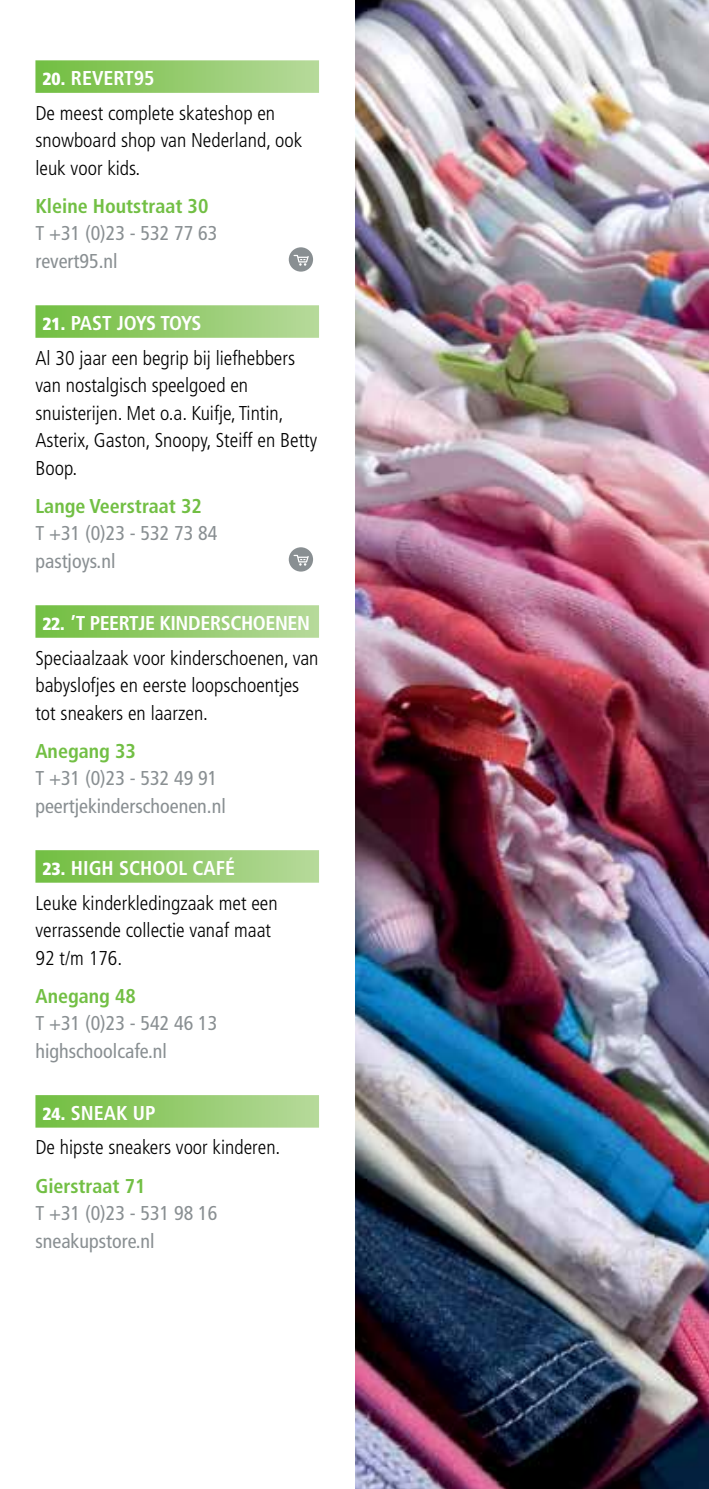
<style>
.page{position:relative;width:709px;height:1489px;background:#fff}
.page>*{position:absolute;margin:0;border:0;box-sizing:border-box;transform-origin:0 0}
.t1{font:300 condensed 20px/27.5px "Frutiger";color:#000}
.t2{font:condensed 20px/27.5px "Frutiger";color:#898f92}
.t3{font:700 condensed 20px "Frutiger";color:#72bf44}
.s1{font-weight:900;font-size:17.5px;color:#fff}
.s2{font-weight:700;color:#fff}
</style>
<div class="page">
<div style="left:35px;top:60px;width:284px;height:33px;background:linear-gradient(to right,#71be3f,#b6d99a)"></div>
<div style="left:35px;top:305px;width:284px;height:33px;background:linear-gradient(to right,#71be3f,#b6d99a)"></div>
<div style="left:35px;top:605px;width:284px;height:32px;background:linear-gradient(to right,#71be3f,#b6d99a)"></div>
<div style="left:35px;top:850px;width:284px;height:32px;background:linear-gradient(to right,#71be3f,#b6d99a)"></div>
<div style="left:35px;top:1095px;width:284px;height:32px;background:linear-gradient(to right,#71be3f,#b6d99a)"></div>
<div style="left:289px;top:247px;width:24px;height:24px;background:#898f92;border-radius:50%"></div>
<svg style="left:293px;top:255px;width:16px;height:11px"></svg>
<div style="left:289px;top:547px;width:24px;height:24px;background:#898f92;border-radius:50%"></div>
<svg style="left:293px;top:555px;width:16px;height:10px"></svg>
<img style="left:356px;top:0;width:353px;height:1488px">
<p class="t1" style="left:35px;top:61px;width:241px;line-height:34.5px;text-indent:7px"><span class="s1">20.</span> <span class="s2">R evert95<br></span>De meest complete skateshop en</p>
<p class="t1" style="left:35px;top:127px;width:268px">snowboard shop van Nederland, ook leuk voor kids.</p>
<p class="t3" style="left:35px;top:194px;width:174px">Kleine Houtstraat 30</p>
<p class="t2" style="left:35px;top:220px;width:183px">T +31 (0)23 - 532 77 63 revert95.nl</p>
<p class="t1" style="left:35px;top:306px;width:261px;line-height:34.5px;text-indent:7px"><span class="s1">21.</span> <span class="s2">Past Joys Toys<br></span>Al 30 jaar een begrip bij liefhebbers</p>
<p class="t1" style="left:35px;top:372px;width:283px">van nostalgisch speelgoed en snuisterijen. Met o.a. Kuifje, Tintin,<br>Asterix, Gaston, Snoopy, Steiff en Betty<br>Boop.</p>
<p class="t3" style="left:35px;top:494px;width:168px">Lange Veerstraat 32</p>
<p class="t2" style="left:35px;top:520px;width:183px">T +31 (0)23 - 532 73 84 pastjoys.nl</p>
<p class="t1" style="left:35px;top:606px;width:285px;line-height:34.5px;text-align:center"><span class="s1">22.</span> <span class="s2">’t Peertje Kinderschoenen<br></span>Speciaalzaak voor kinderschoenen, van</p>
<p class="t1" style="left:35px;top:671px;width:265px">babyslofjes en eerste loopschoentjes tot sneakers en laarzen.</p>
<p class="t3" style="left:35px;top:739px;width:102px">Anegang 33</p>
<p class="t2" style="left:35px;top:764px;width:192px">T +31 (0)23 - 532 49 91 peertjekinderschoenen.nl</p>
<p class="t1" style="left:35px;top:851px;width:244px;line-height:34.5px;text-indent:7px"><span class="s1">23.</span> <span class="s2">H igh School Café<br></span>Leuke kinderkledingzaak met een</p>
<p class="t1" style="left:35px;top:916px;width:237px">verrassende collectie vanaf maat<br>92 t/m 176.</p>
<p class="t3" style="left:35px;top:983px;width:102px">Anegang 48</p>
<p class="t2" style="left:35px;top:1009px;width:183px">T +31 (0)23 - 542 46 13 highschoolcafe.nl</p>
<p class="t1" style="left:35px;top:1095px;width:246px;line-height:34.5px;text-indent:7px"><span class="s1">24.</span> <span class="s2">Sneak Up<br></span>De hipste sneakers voor kinderen.</p>
<p class="t3" style="left:35px;top:1173px;width:112px">Gierstraat 71</p>
<p class="t2" style="left:35px;top:1199px;width:183px">T +31 (0)23 - 531 98 16 sneakupstore.nl</p>
</div>
